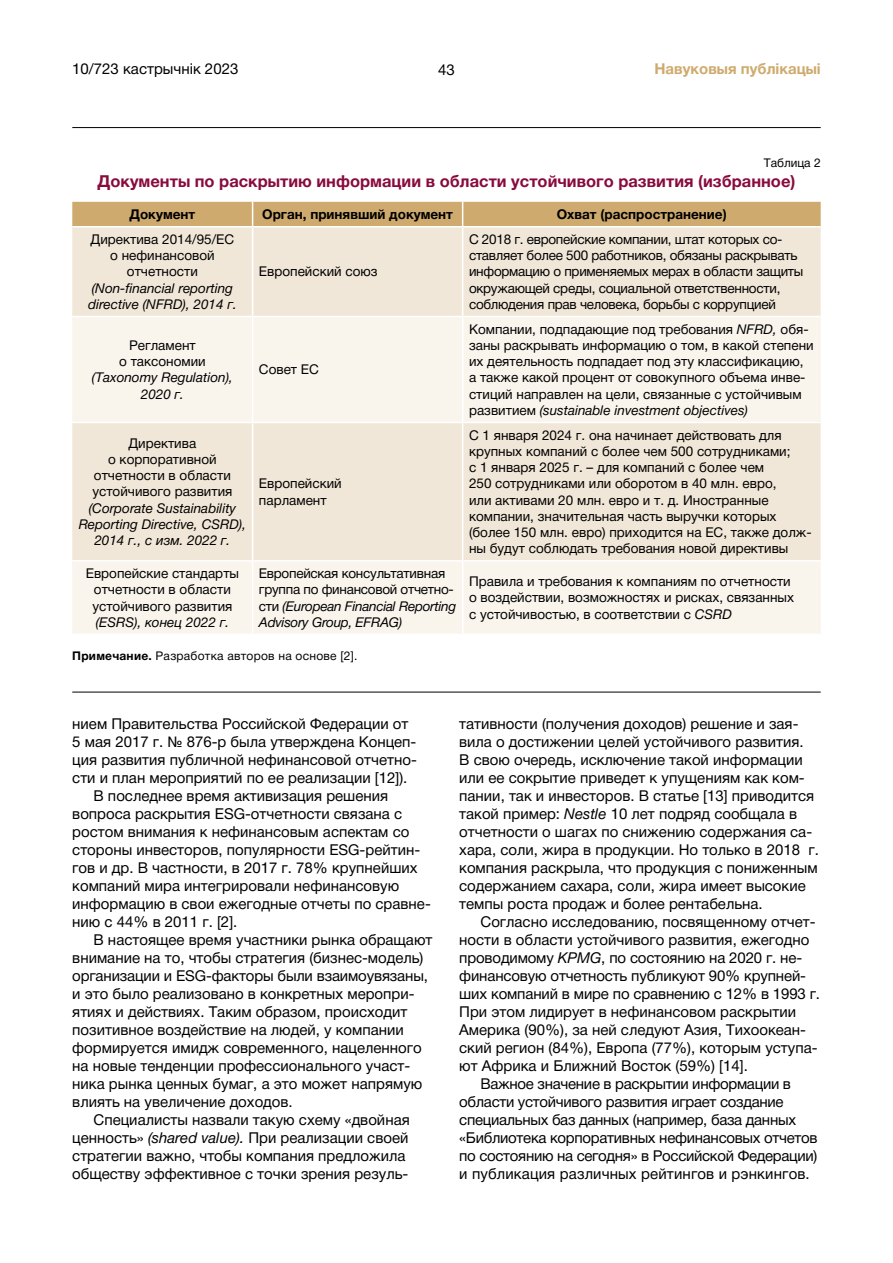
<style>
.page{position:relative;width:893px;height:1263px;background:#fff}
.page>*{position:absolute;margin:0;border:0;box-sizing:border-box;transform-origin:0 0}
.t1{font:700 16.5px "Helvetica Neue Cyr";color:#880b3d}
.t2{font:15px/18px "Helvetica Neue Cyr";color:#000}
.t3{font:15px "Helvetica Neue Cyr";letter-spacing:-.02em;color:#000}
.t4{font:700 15px "Helvetica Neue Cyr";color:#cfaa6e}
.t5{font:13.5px/16.2px "Helvetica Neue Cyr";color:#000;text-align:center}
.t6{font:13.5px/16.2px "Helvetica Neue Cyr";letter-spacing:-.02em;color:#000}
.t7{font:italic 13.5px/16.2px "Helvetica Neue Cyr";color:#000;text-align:center}
.t8{font:700 13.5px "Helvetica Neue Cyr";color:#000}
.t9{font:12px "Helvetica Neue Cyr";letter-spacing:.02em;color:#000}
.t10{font:12px "Helvetica Neue Cyr";color:#000}
.s1{font-style:italic}
.s2{font-weight:700}
</style>
<div class="page">
<hr style="left:72px;top:127px;width:749px;height:1px;background:#000">
<div style="left:72px;top:227px;width:749px;height:89px;background:#f1e7d8"></div>
<svg style="left:72px;top:317px;width:749px;height:317px;background:#f5eee3"></svg>
<div style="left:72px;top:202px;width:749px;height:24px;background:#cfaa6e"></div>
<hr style="left:252px;top:227px;width:1px;height:89px;background:#fff">
<hr style="left:462px;top:227px;width:1px;height:89px;background:#fff">
<hr style="left:252px;top:562px;width:1px;height:72px;background:#fff">
<hr style="left:462px;top:562px;width:1px;height:72px;background:#fff">
<hr style="left:252px;top:317px;width:1px;height:105px;background:#fff">
<hr style="left:462px;top:317px;width:1px;height:105px;background:#fff">
<hr style="left:72px;top:422px;width:181px;height:1px;background:#fff">
<hr style="left:253px;top:422px;width:210px;height:1px;background:#fff">
<hr style="left:463px;top:422px;width:358px;height:1px;background:#fff">
<hr style="left:72px;top:560px;width:181px;height:2px;background:#fff">
<hr style="left:253px;top:560px;width:210px;height:2px;background:#fff">
<hr style="left:463px;top:560px;width:358px;height:2px;background:#fff">
<hr style="left:252px;top:423px;width:1px;height:137px;background:#fff">
<hr style="left:462px;top:423px;width:1px;height:137px;background:#fff">
<hr style="left:72px;top:692px;width:749px;height:1px;background:#000">
<p class="t2" style="left:72px;top:60px;width:168px">10/723 кастрычнік 2023</p>
<p class="t2" style="left:438px;top:61px;width:18px">43</p>
<p class="t4" style="left:654px;top:61px;width:168px">Навуковыя публікацыі</p>
<p class="t10" style="left:764px;top:157px;width:58px">Таблица 2</p>
<p class="t1" style="left:98px;top:172px;width:699px">Документы по раскрытию информации в области устойчивого развития (избранное)</p>
<p class="t8" style="left:130px;top:207px;width:67px">Документ</p>
<p class="t8" style="left:262px;top:207px;width:192px">Орган, принявший документ</p>
<p class="t8" style="left:557px;top:207px;width:172px">Охват (распространение)</p>
<p class="t5" style="left:91px;top:231px;width:145px">Директива 2014/95/ЕС о нефинансовой отчетности</p>
<p class="t7" style="left:88px;top:280px;width:150px;text-align:left">(Non-financial reporting directive (NFRD), 2014 г.</p>
<p class="t6" style="left:469px;top:231px;width:336px">С 2018 г. европейские компании, штат которых со&shy;ставляет более 500 работников, обязаны раскрывать информацию о применяемых мерах в области защиты окружающей среды, социальной ответственности, соблюдения прав человека, борьбы с коррупцией</p>
<p class="t5" style="left:259px;top:264px;width:120px">Европейский союз</p>
<p class="t5" style="left:119px;top:337px;width:88px">Регламент<br>о таксономии</p>
<p class="t7" style="left:92px;top:370px;width:143px">(Taxonomy Regulation),<br>2020 г.</p>
<p class="t5" style="left:259px;top:362px;width:61px">Совет ЕС</p>
<p class="t5" style="left:92px;top:435px;width:142px">Директива<br>о корпоративной отчетности в области устойчивого развития</p>
<p class="t7" style="left:79px;top:500px;width:169px">(Corporate Sustainability<br>Reporting Directive, CSRD),<br>2014 г., c изм. 2022 г.</p>
<p class="t5" style="left:259px;top:476px;width:84px;text-align:left">Европейский парламент</p>
<p class="t5" style="left:469px;top:321px;width:346px;text-align:left">Компании, подпадающие под требования <span class="s1">NFRD,</span> обя&shy;заны раскрывать информацию о том, в какой степени их деятельность подпадает под эту классификацию, а также какой процент от совокупного объема инве&shy;стиций направлен на цели, связанные с устойчивым развитием <span class="s1">(sustainable investment objectives)</span></p>
<p class="t5" style="left:469px;top:427px;width:344px;text-align:left">С 1 января 2024 г. она начинает действовать для крупных компаний с более чем 500 сотрудниками;<br>с 1 января 2025 г. – для компаний с более чем<br>250 сотрудниками или оборотом в 40 млн. евро,<br>или активами 20 млн. евро и т. д. Иностранные компании, значительная часть выручки которых (более 150 млн. евро) приходится на ЕС, также долж&shy;ны будут соблюдать требования новой директивы</p>
<p class="t5" style="left:86px;top:565px;width:155px">Европейские стандарты отчетности в области устойчивого развития</p>
<p class="t7" style="left:96px;top:614px;width:135px">(ESRS), конец 2022 г.</p>
<p class="t6" style="left:259px;top:565px;width:199px">Европейская консультативная группа по финансовой отчетно&shy;сти <span class="s1">(European Financial Reporting<br>Advisory Group, EFRAG)</span></p>
<p class="t5" style="left:469px;top:573px;width:327px;text-align:left">Правила и требования к компаниям по отчетности о воздействии, возможностях и рисках, связанных с устойчивостью, в соответствии с <span class="s1">CSRD</span></p>
<p class="t9" style="left:72px;top:649px;width:287px"><span class="s2">Примечание.</span> Разработка авторов на основе [2].</p>
<p class="t2" style="left:72px;top:715px;width:338px">нием Правительства Российской Федерации от</p>
<p class="t2" style="left:72px;top:733px;width:346px">5 мая 2017 г. № 876-р была утверждена Концеп-</p>
<p class="t2" style="left:72px;top:751px;width:346px">ция развития публичной нефинансовой отчетно-</p>
<p class="t2" style="left:72px;top:769px;width:337px">сти и план мероприятий по ее реализации [12]).</p>
<p class="t2" style="left:94px;top:787px;width:296px">В последнее время активизация решения</p>
<p class="t2" style="left:72px;top:805px;width:331px">вопроса раскрытия ESG-отчетности связана с</p>
<p class="t2" style="left:72px;top:823px;width:339px">ростом внимания к нефинансовым аспектам со</p>
<p class="t2" style="left:72px;top:841px;width:349px">стороны инвесторов, популярности ESG-рейтин-</p>
<p class="t2" style="left:72px;top:859px;width:347px">гов и др. В частности, в 2017 г. 78% крупнейших</p>
<p class="t2" style="left:72px;top:877px;width:328px">компаний мира интегрировали нефинансовую</p>
<p class="t2" style="left:72px;top:895px;width:360px">информацию в свои ежегодные отчеты по сравне-</p>
<p class="t2" style="left:72px;top:913px;width:167px">нию с 44% в 2011 г. [2].</p>
<p class="t2" style="left:94px;top:931px;width:340px">В настоящее время участники рынка обращают</p>
<p class="t2" style="left:72px;top:949px;width:353px">внимание на то, чтобы стратегия (бизнес-модель)</p>
<p class="t2" style="left:72px;top:967px;width:357px">организации и ESG-факторы были взаимоувязаны,</p>
<p class="t2" style="left:72px;top:985px;width:344px">и это было реализовано в конкретных меропри-</p>
<p class="t2" style="left:72px;top:1003px;width:337px">ятиях и действиях. Таким образом, происходит</p>
<p class="t2" style="left:72px;top:1021px;width:333px">позитивное воздействие на людей, у компании</p>
<p class="t2" style="left:72px;top:1039px;width:351px">формируется имидж современного, нацеленного</p>
<p class="t2" style="left:72px;top:1057px;width:339px">на новые тенденции профессионального участ-</p>
<p class="t2" style="left:72px;top:1075px;width:352px">ника рынка ценных бумаг, а это может напрямую</p>
<p class="t2" style="left:72px;top:1093px;width:222px">влиять на увеличение доходов.</p>
<p class="t2" style="left:94px;top:1111px;width:318px">Специалисты назвали такую схему «двойная</p>
<p class="t2" style="left:72px;top:1129px;width:338px">ценность» <span class="s1">(shared value).</span> При реализации своей</p>
<p class="t2" style="left:72px;top:1147px;width:335px">стратегии важно, чтобы компания предложила</p>
<p class="t2" style="left:72px;top:1165px;width:338px">обществу эффективное с точки зрения резуль-</p>
<p class="t2" style="left:459px;top:715px;width:361px">тативности (получения доходов) решение и зая&shy;вила о достижении целей устойчивого развития.<br>В свою очередь, исключение такой информации или ее сокрытие приведет к упущениям как ком&shy;пании, так и инвесторов. В статье [13] приводится такой пример: <span class="s1">Nestle</span> 10 лет подряд сообщала в отчетности о шагах по снижению содержания са&shy;хара, соли, жира в продукции. Но только в 2018 г. компания раскрыла, что продукция с пониженным содержанием сахара, соли, жира имеет высокие темпы роста продаж и более рентабельна.</p>
<p class="t2" style="left:480px;top:913px;width:337px">Согласно исследованию, посвященному отчет-</p>
<p class="t2" style="left:459px;top:931px;width:352px">ности в области устойчивого развития, ежегодно</p>
<p class="t2" style="left:459px;top:949px;width:344px">проводимому <span class="s1">КPMG</span>, по состоянию на 2020 г. не-</p>
<p class="t2" style="left:459px;top:967px;width:348px">финансовую отчетность публикуют 90% крупней-</p>
<p class="t2" style="left:459px;top:985px;width:362px">ших компаний в мире по сравнению с 12% в 1993 г.</p>
<p class="t2" style="left:459px;top:1003px;width:338px">При этом лидирует в нефинансовом раскрытии</p>
<p class="t2" style="left:459px;top:1021px;width:348px">Америка (90%), за ней следуют Азия, Тихоокеан-</p>
<p class="t2" style="left:459px;top:1039px;width:360px">ский регион (84%), Европа (77%), которым уступа-</p>
<p class="t2" style="left:459px;top:1057px;width:290px">ют Африка и Ближний Восток (59%) [14].</p>
<p class="t3" style="left:480px;top:1076px;width:312px">Важное значение в раскрытии информации в</p>
<p class="t3" style="left:459px;top:1094px;width:326px">области устойчивого развития играет создание</p>
<p class="t3" style="left:459px;top:1112px;width:338px">специальных баз данных (например, база данных</p>
<p class="t3" style="left:459px;top:1130px;width:360px">«Библиотека корпоративных нефинансовых отчетов</p>
<p class="t3" style="left:459px;top:1148px;width:360px">по состоянию на сегодня» в Российской Федерации)</p>
<p class="t2" style="left:459px;top:1165px;width:352px">и публикация различных рейтингов и рэнкингов.</p>
</div>
